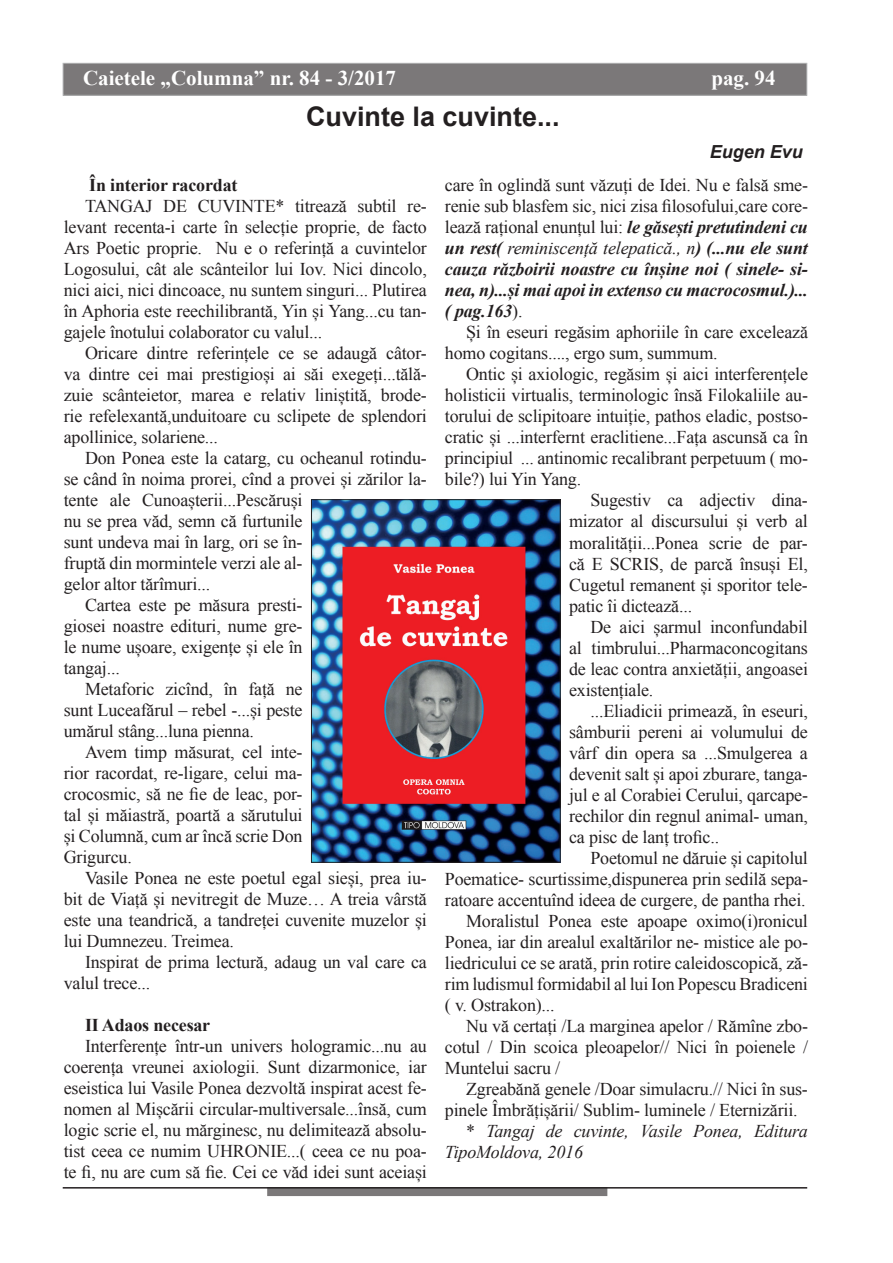
<style>
.page{position:relative;width:893px;height:1263px;background:#fff}
.page>*{position:absolute;margin:0;border:0;box-sizing:border-box;transform-origin:0 0}
.t1{font:700 27px "Arial";color:#231f20}
.t2{font:700 21px "Times New Roman";color:#fff}
.t3{font:18px/21px "Times New Roman";letter-spacing:-.01em;color:#231f20;text-align:justify}
.t4{font:italic 700 18px/21px "Times New Roman";letter-spacing:-.01em;color:#231f20;text-align:justify}
.t5{font:italic 18px "Times New Roman";letter-spacing:-.01em;color:#231f20}
.t6{font:700 18px "Times New Roman";letter-spacing:-.01em;color:#231f20}
.t7{font:italic 700 18px "Arial";color:#231f20}
.s1{font-weight:400;font-style:normal}
.s2{font-weight:400}
.s3{font-style:normal}
</style>
<div class="page">
<div style="left:63px;top:63px;width:744px;height:32px;background:#7b7879"></div>
<div style="left:63px;top:63px;width:744px;height:33px;border:1px solid #808285"></div>
<hr style="left:63px;top:1187px;width:744px;height:1px;background:#231f20">
<svg style="left:267px;top:1188px;width:340px;height:8px;background:#747172"></svg>
<img style="left:313px;top:501px;width:246px;height:360px">
<div style="left:311px;top:499px;width:250px;height:364px;border:1px solid #231f20"></div>
<p class="t2" style="left:83px;top:63px;width:315px">Caietele „Columna” nr. 84 - 3/2017</p>
<p class="t2" style="left:711px;top:63px;width:66px">pag. 94</p>
<h1 class="t1" style="left:306px;top:98px;width:255px">Cuvinte la cuvinte...</h1>
<p class="t7" style="left:710px;top:140px;width:95px">Eugen Evu</p>
<p class="t6" style="left:89px;top:172px;width:150px">În interior racordat</p>
<p class="t3" style="left:64px;top:195px;width:365px;text-indent:21px">TANGAJ DE CUVINTE* titrează subtil re&shy;levant recenta-i carte în selecție proprie, de facto Ars Poetic proprie. Nu e o referință a cuvintelor Logosului, cât ale scânteilor lui Iov. Nici dincolo, nici aici, nici dincoace, nu suntem singuri... Plutirea în Aphoria este reechilibrantă, Yin și Yang...cu tan&shy;gajele înotului colaborator cu valul...</p>
<p class="t3" style="left:64px;top:342px;width:365px;text-indent:21px">Oricare dintre referințele ce se adaugă câtor&shy;va dintre cei mai prestigioși ai săi exegeți...tălă&shy;zuie scânteietor, marea e relativ liniștită, brode&shy;rie refelexantă,unduitoare cu sclipete de splendori apollinice, solariene...</p>
<p class="t3" style="left:85px;top:447px;width:343px">Don Ponea este la catarg, cu ocheanul rotindu-</p>
<p class="t3" style="left:64px;top:468px;width:365px">se când în noima prorei, cînd a provei și zărilor la-</p>
<p class="t3" style="left:64px;top:489px;width:240px">tente ale Cunoașterii...Pescăruși</p>
<p class="t3" style="left:64px;top:510px;width:240px">nu se prea văd, semn că furtunile</p>
<p class="t3" style="left:64px;top:531px;width:240px">sunt undeva mai în larg, ori se în-</p>
<p class="t3" style="left:64px;top:552px;width:240px">fruptă din mormintele verzi ale al-</p>
<p class="t3" style="left:64px;top:573px;width:148px">gelor altor tărîmuri...</p>
<p class="t3" style="left:85px;top:594px;width:219px">Cartea este pe măsura presti-</p>
<p class="t3" style="left:64px;top:615px;width:240px">giosei noastre edituri, nume gre-</p>
<p class="t3" style="left:64px;top:636px;width:240px">le nume ușoare, exigențe și ele în</p>
<p class="t3" style="left:64px;top:657px;width:58px">tangaj...</p>
<p class="t3" style="left:85px;top:678px;width:219px">Metaforic zicînd, în față ne</p>
<p class="t3" style="left:64px;top:699px;width:240px">sunt Luceafărul – rebel -...și peste</p>
<p class="t3" style="left:64px;top:720px;width:192px">umărul stâng...luna pienna.</p>
<p class="t3" style="left:85px;top:741px;width:219px">Avem timp măsurat, cel inte-</p>
<p class="t3" style="left:64px;top:762px;width:240px">rior racordat, re-ligare, celui ma-</p>
<p class="t3" style="left:64px;top:783px;width:240px">crocosmic, să ne fie de leac, por-</p>
<p class="t3" style="left:64px;top:804px;width:240px">tal și măiastră, poartă a sărutului</p>
<p class="t3" style="left:64px;top:825px;width:240px">și Columnă, cum ar încă scrie Don</p>
<p class="t3" style="left:64px;top:846px;width:70px">Grigurcu.</p>
<p class="t3" style="left:85px;top:867px;width:343px">Vasile Ponea ne este poetul egal sieși, prea iu-</p>
<p class="t3" style="left:64px;top:888px;width:365px">bit de Viață și nevitregit de Muze… A treia vârstă</p>
<p class="t3" style="left:64px;top:909px;width:365px">este una teandrică, a tandreței cuvenite muzelor și</p>
<p class="t3" style="left:64px;top:930px;width:172px">lui Dumnezeu. Treimea.</p>
<p class="t3" style="left:85px;top:951px;width:343px">Inspirat de prima lectură, adaug un val care ca</p>
<p class="t3" style="left:64px;top:972px;width:88px">valul trece...</p>
<p class="t6" style="left:85px;top:1013px;width:127px">II Adaos necesar</p>
<p class="t3" style="left:64px;top:1035px;width:365px;text-indent:21px">Interferențe într-un univers hologramic...nu au coerența vreunei axiologii. Sunt dizarmonice, iar eseistica lui Vasile Ponea dezvoltă inspirat acest fe&shy;nomen al Mișcării circular-multiversale...însă, cum logic scrie el, nu mărginesc, nu delimitează absolu&shy;tist ceea ce numim UHRONIE...( ceea ce nu poa&shy;te fi, nu are cum să fie. Cei ce văd idei sunt aceiași</p>
<p class="t4" style="left:445px;top:174px;width:365px"><span class="s1">care în oglindă sunt văzuți de Idei. Nu e falsă sme&shy;renie sub blasfem sic, nici zisa filosofului,care core&shy;lează rațional enunțul lui:</span> le găsești pretutindeni cu un rest( <span class="s2">reminiscență telepatică., n</span>) (...nu ele sunt cauza războirii noastre cu înșine noi ( sinele- si&shy;nea, n)...și mai apoi in extenso cu macrocosmul.)... ( pag.163<span class="s1">).</span></p>
<p class="t3" style="left:445px;top:322px;width:365px;text-indent:21px">Și în eseuri regăsim aphoriile în care excelează homo cogitans...., ergo sum, summum.</p>
<p class="t3" style="left:466px;top:364px;width:343px">Ontic și axiologic, regăsim și aici interferențele</p>
<p class="t3" style="left:445px;top:385px;width:365px">holisticii virtualis, terminologic însă Filokaliile au-</p>
<p class="t3" style="left:445px;top:406px;width:365px">torului de sclipitoare intuiție, pathos eladic, postso-</p>
<p class="t3" style="left:445px;top:427px;width:365px">cratic și ...interfernt eraclitiene...Fața ascunsă ca în</p>
<p class="t3" style="left:445px;top:448px;width:365px">principiul ... antinomic recalibrant perpetuum ( mo-</p>
<p class="t3" style="left:445px;top:469px;width:138px">bile?) lui Yin Yang.</p>
<p class="t3" style="left:590px;top:490px;width:219px">Sugestiv ca adjectiv dina-</p>
<p class="t3" style="left:569px;top:511px;width:240px">mizator al discursului și verb al</p>
<p class="t3" style="left:569px;top:532px;width:240px">moralității...Ponea scrie de par-</p>
<p class="t3" style="left:569px;top:553px;width:240px">că E SCRIS, de parcă însuși El,</p>
<p class="t3" style="left:569px;top:574px;width:240px">Cugetul remanent și sporitor tele-</p>
<p class="t3" style="left:569px;top:595px;width:125px">patic îi dictează...</p>
<p class="t3" style="left:590px;top:616px;width:219px">De aici șarmul inconfundabil</p>
<p class="t3" style="left:569px;top:637px;width:240px">al timbrului...Pharmaconcogitans</p>
<p class="t3" style="left:569px;top:658px;width:240px">de leac contra anxietății, angoasei</p>
<p class="t3" style="left:569px;top:679px;width:86px">existențiale.</p>
<p class="t3" style="left:590px;top:700px;width:219px">...Eliadicii primează, în eseuri,</p>
<p class="t3" style="left:569px;top:721px;width:240px">sâmburii pereni ai volumului de</p>
<p class="t3" style="left:569px;top:742px;width:240px">vârf din opera sa ...Smulgerea a</p>
<p class="t3" style="left:569px;top:763px;width:240px">devenit salt și apoi zburare, tanga-</p>
<p class="t3" style="left:569px;top:784px;width:240px">jul e al Corabiei Cerului, qarcape-</p>
<p class="t3" style="left:569px;top:805px;width:240px">rechilor din regnul animal- uman,</p>
<p class="t3" style="left:569px;top:826px;width:152px">ca pisc de lanț trofic..</p>
<p class="t3" style="left:590px;top:847px;width:219px">Poetomul ne dăruie și capitolul</p>
<p class="t3" style="left:445px;top:868px;width:365px">Poematice- scurtissime,dispunerea prin sedilă sepa-</p>
<p class="t3" style="left:445px;top:889px;width:362px">ratoare accentuînd ideea de curgere, de pantha rhei.</p>
<p class="t3" style="left:466px;top:910px;width:343px">Moralistul Ponea este apoape oximo(i)ronicul</p>
<p class="t3" style="left:445px;top:931px;width:365px">Ponea, iar din arealul exaltărilor ne- mistice ale po-</p>
<p class="t3" style="left:445px;top:952px;width:365px">liedricului ce se arată, prin rotire caleidoscopică, ză-</p>
<p class="t3" style="left:445px;top:973px;width:365px">rim ludismul formidabil al lui Ion Popescu Bradiceni</p>
<p class="t3" style="left:445px;top:994px;width:111px">( v. Ostrakon)...</p>
<p class="t3" style="left:466px;top:1015px;width:343px">Nu vă certați /La marginea apelor / Rămîne zbo-</p>
<p class="t3" style="left:445px;top:1036px;width:365px">cotul / Din scoica pleoapelor// Nici în poienele /</p>
<p class="t3" style="left:445px;top:1057px;width:117px">Muntelui sacru /</p>
<p class="t3" style="left:466px;top:1078px;width:343px">Zgreabănă genele /Doar simulacru.// Nici în sus-</p>
<p class="t3" style="left:445px;top:1099px;width:354px">pinele Îmbrățișării/ Sublim- luminele / Eternizării.</p>
<p class="t5" style="left:466px;top:1118px;width:343px"><span class="s3">*</span> Tangaj de cuvinte, Vasile Ponea, Editura</p>
<p class="t5" style="left:445px;top:1139px;width:140px">TipoMoldova, 2016</p>
</div>
